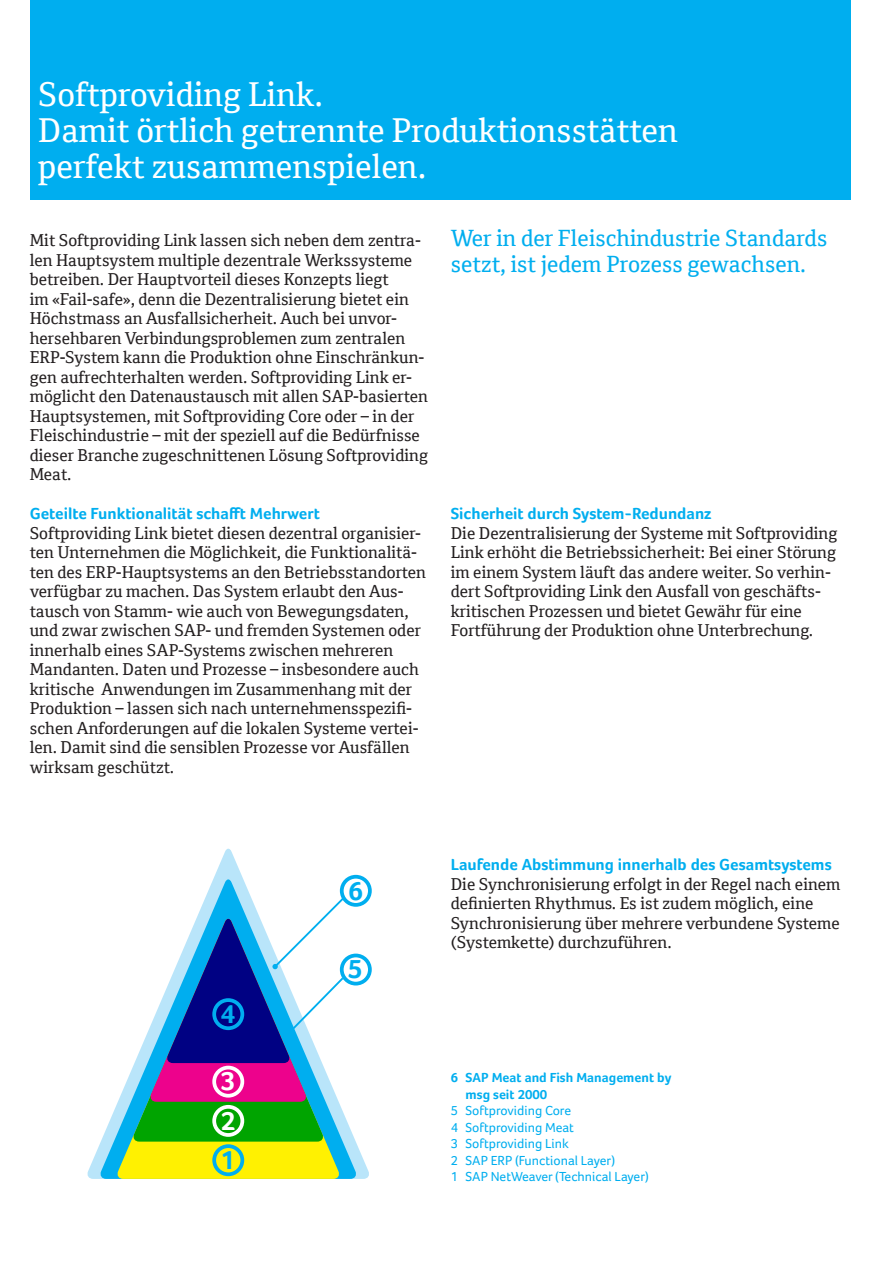
<style>
.page{position:relative;width:893px;height:1263px;background:#fff}
.page>*{position:absolute;margin:0;border:0;box-sizing:border-box;transform-origin:0 0}
.t1{font:33px "Cordale";color:#fff}
.t2{font:700 27px "Foco Corp";color:#00aeef}
.t3{font:700 27px "Foco Corp";color:#fff}
.t4{font:22.5px "Cordale";color:#00aeef}
.t5{font:16.5px/19.5px "Cordale";color:#231f20}
.t6{font:700 16.5px "Foco Corp";color:#00aeef}
.t7{font:13.5px "Foco Corp";color:#00aeef}
.t8{font:700 13.5px "Foco Corp";color:#00aeef}
</style>
<div class="page">
<div style="left:30px;top:0;width:820px;height:200px;background:#00aeef"></div>
<svg style="left:87px;top:848px;width:283px;height:331px"></svg>
<svg style="left:99px;top:878px;width:258px;height:301px"></svg>
<svg style="left:116px;top:918px;width:224px;height:261px;fill:#fff101"></svg>
<div style="left:340px;top:875px;width:32px;height:32px;border:4px solid #00aeef;border-radius:50%"></div>
<div style="left:212px;top:1144px;width:32px;height:32px;border:4px solid #00aeef;border-radius:50%"></div>
<div style="left:340px;top:953px;width:32px;height:32px;border:4px solid #00aeef;border-radius:50%"></div>
<svg style="left:132px;top:896px;width:213px;height:245px"></svg>
<p class="t1" style="left:38px;top:74px;width:286px">Softproviding Link.</p>
<p class="t1" style="left:38px;top:110px;width:641px">Damit örtlich getrennte Produktionsstätten</p>
<p class="t1" style="left:38px;top:146px;width:390px">perfekt zusammenspielen.</p>
<p class="t5" style="left:30px;top:231px;width:400px">Mit Softproviding Link lassen sich neben dem zentra&shy;len Hauptsystem multiple dezentrale Werkssysteme betreiben. Der Hauptvorteil dieses Konzepts liegt<br>im «Fail-safe», denn die Dezentralisierung bietet ein Höchstmass an Ausfallsicherheit. Auch bei unvor&shy;hersehbaren Verbindungsproblemen zum zentralen ERP-System kann die Produktion ohne Einschränkun&shy;gen aufrechterhalten werden. Softproviding Link er&shy;möglicht den Datenaustausch mit allen SAP-basierten Hauptsystemen, mit Softproviding Core oder – in der Fleischindustrie – mit der speziell auf die Bedürfnisse dieser Branche zugeschnittenen Lösung Softproviding Meat.</p>
<p class="t6" style="left:30px;top:504px;width:292px">Geteilte Funktionalität schafft Mehrwert</p>
<p class="t5" style="left:30px;top:523px;width:398px">Softproviding Link bietet diesen dezentral organisier&shy;ten Unternehmen die Möglichkeit, die Funktionalitä&shy;ten des ERP-Hauptsystems an den Betriebsstandorten verfügbar zu machen. Das System erlaubt den Aus&shy;tausch von Stamm- wie auch von Bewegungsdaten, und zwar zwischen SAP- und fremden Systemen oder innerhalb eines SAP-Systems zwischen mehreren Mandanten. Daten und Prozesse – insbesondere auch kritische Anwendungen im Zusammenhang mit der Produktion – lassen sich nach unternehmensspezifi&shy;schen Anforderungen auf die lokalen Systeme vertei&shy;len. Damit sind die sensiblen Prozesse vor Ausfällen wirksam geschützt.</p>
<p class="t4" style="left:451px;top:225px;width:378px">Wer in der Fleischindustrie Standards</p>
<p class="t4" style="left:451px;top:250px;width:357px">setzt, ist jedem Prozess gewachsen.</p>
<p class="t6" style="left:451px;top:504px;width:262px">Sicherheit durch System-Redundanz</p>
<p class="t5" style="left:451px;top:523px;width:388px">Die Dezentralisierung der Systeme mit Softproviding Link erhöht die Betriebssicherheit: Bei einer Störung im einem System läuft das andere weiter. So verhin&shy;dert Softproviding Link den Ausfall von geschäfts-</p>
<p class="t5" style="left:451px;top:601px;width:353px">kritischen Prozessen und bietet Gewähr für eine</p>
<p class="t5" style="left:451px;top:621px;width:364px">Fortführung der Produktion ohne Unterbrechung.</p>
<p class="t2" style="left:220px;top:998px;width:16px">4</p>
<p class="t3" style="left:221px;top:1065px;width:16px">3</p>
<p class="t3" style="left:221px;top:1104px;width:16px">2</p>
<p class="t2" style="left:220px;top:1144px;width:16px">1</p>
<p class="t2" style="left:348px;top:874px;width:16px">6</p>
<p class="t2" style="left:348px;top:953px;width:16px">5</p>
<p class="t6" style="left:451px;top:855px;width:382px">Laufende Abstimmung innerhalb des Gesamtsystems</p>
<p class="t5" style="left:451px;top:874px;width:391px">Die Synchronisierung erfolgt in der Regel nach einem definierten Rhythmus. Es ist zudem möglich, eine Synchronisierung über mehrere verbundene Systeme (Systemkette) durchzuführen.</p>
<p class="t8" style="left:451px;top:1070px;width:222px">6 SAP Meat and Fish Management by</p>
<p class="t8" style="left:466px;top:1086px;width:83px">msg seit 2000</p>
<p class="t7" style="left:451px;top:1103px;width:122px">5 Softproviding Core</p>
<p class="t7" style="left:451px;top:1120px;width:125px">4 Softproviding Meat</p>
<p class="t7" style="left:451px;top:1136px;width:119px">3 Softproviding Link</p>
<p class="t7" style="left:451px;top:1153px;width:166px">2 SAP ERP (Functional Layer)</p>
<p class="t7" style="left:451px;top:1169px;width:200px">1 SAP NetWeaver (Technical Layer)</p>
</div>
